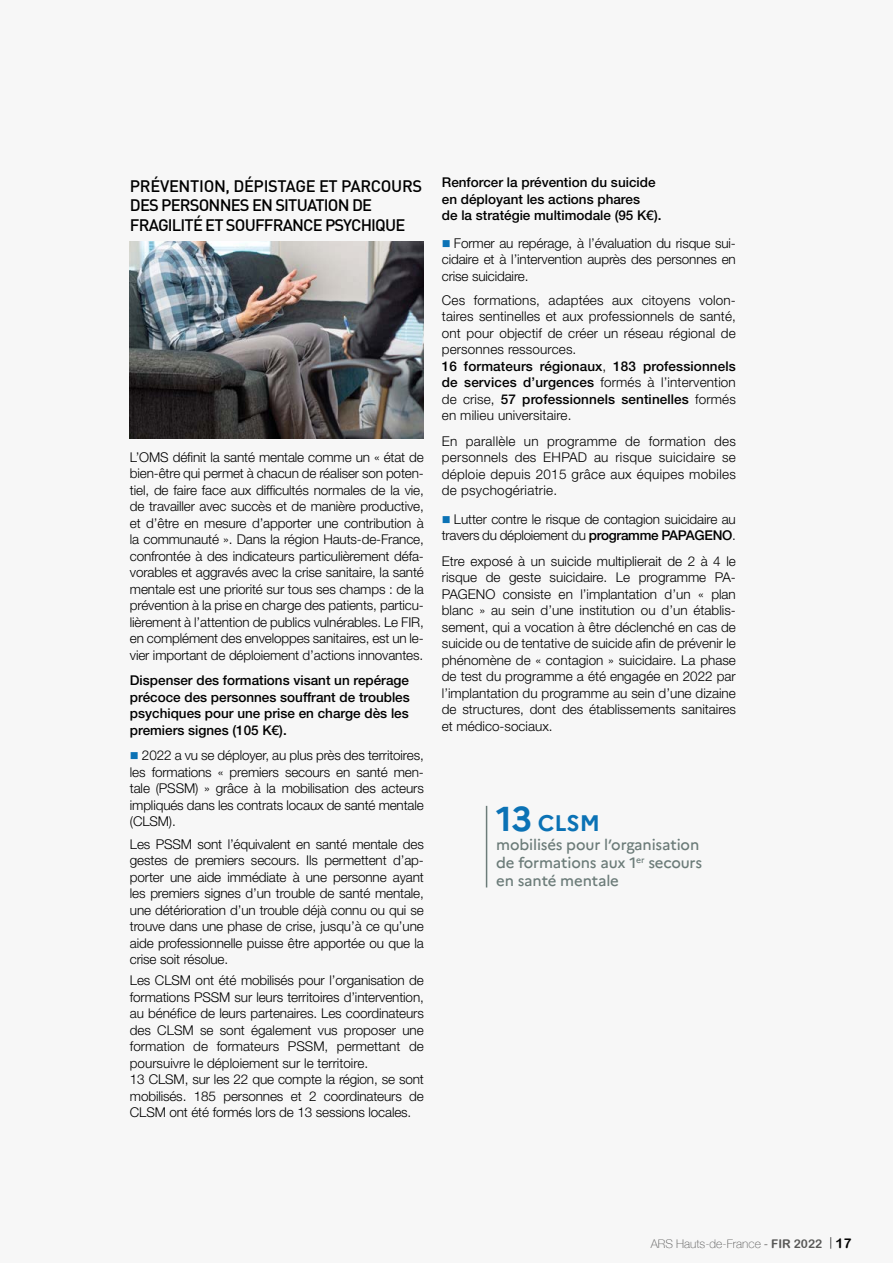
<style>
.page{position:relative;width:893px;height:1263px;background:#f7f7f7}
.page>*{position:absolute;margin:0;border:0;box-sizing:border-box;transform-origin:0 0}
.t1{font:700 22.5px "Marianne";color:#0b72b5}
.t2{font:500 16.5px/19.5px "DIN";letter-spacing:-.05em;color:#000}
.t3{font:500 15px/18px "Marianne";letter-spacing:-.01em;color:#6c7c79}
.t4{font:300 13.5px/16.5px "Helvetica Neue LT Std";letter-spacing:-.01em;color:#000;text-align:justify}
.t5{font:300 13.5px/16.5px "Helvetica Neue LT Std";letter-spacing:.01em;color:#000}
.t6{font:500 13.5px/16.5px "Helvetica Neue LT Std";color:#000;text-align:justify}
.t7{font:100 12px "Helvetica Neue LT";color:#575756}
.s1{color:#0b72b5}
.s2{font-weight:500}
.s3{font-size:34.5px}
.s4{font-family:"Today Sans HEFOP";font-weight:300;font-size:13.5px}
.s5{font-family:"Arial Rounded MT Bold";font-weight:400}
.s6{font-family:"Today Sans HEFOP";font-weight:300;font-size:13.5px;color:#000}
.s7{font-family:"Arial Rounded MT Bold";font-weight:400;font-size:13.5px;color:#000}
</style>
<div class="page">
<hr style="left:486px;top:806px;width:1px;height:81px;background:#6c7c79">
<img style="left:130px;top:242px;width:293px;height:197px">
<p class="t2" style="left:130px;top:175px;width:294px">PRÉVENTION, DÉPISTAGE ET PARCOURS<br>DES PERSONNES EN SITUATION DE<br>FRAGILITÉ ET SOUFFRANCE PSYCHIQUE</p>
<p class="t4" style="left:130px;top:448px;width:295px">L’OMS définit la santé mentale comme un « état de bien-être qui permet à chacun de réaliser son poten&shy;tiel, de faire face aux difficultés normales de la vie, de travailler avec succès et de manière productive, et d’être en mesure d’apporter une contribution à la communauté ». Dans la région Hauts-de-France, confrontée à des indicateurs particulièrement défa&shy;vorables et aggravés avec la crise sanitaire, la santé mentale est une priorité sur tous ses champs : de la prévention à la prise en charge des patients, particu&shy;lièrement à l’attention de publics vulnérables. Le FIR, en complément des enveloppes sanitaires, est un le&shy;vier important de déploiement d’actions innovantes.</p>
<p class="t6" style="left:130px;top:672px;width:281px">Dispenser des formations visant un repérage précoce des personnes souffrant de troubles psychiques pour une prise en charge dès les premiers signes (105 K€).</p>
<p class="t4" style="left:130px;top:747px;width:295px"><span class="s1">■</span> 2022 a vu se déployer, au plus près des territoires, les formations « premiers secours en santé men&shy;tale (PSSM) » grâce à la mobilisation des acteurs impliqués dans les contrats locaux de santé mentale (CLSM).</p>
<p class="t4" style="left:130px;top:835px;width:295px">Les PSSM sont l’équivalent en santé mentale des gestes de premiers secours. Ils permettent d’ap&shy;porter une aide immédiate à une personne ayant les premiers signes d’un trouble de santé mentale, une détérioration d’un trouble déjà connu ou qui se trouve dans une phase de crise, jusqu’à ce qu’une aide professionnelle puisse être apportée ou que la crise soit résolue.</p>
<p class="t4" style="left:130px;top:972px;width:295px;text-align:left">Les CLSM ont été mobilisés pour l’organisation de formations PSSM sur leurs territoires d’intervention, au bénéfice de leurs partenaires. Les coordinateurs des CLSM se sont également vus proposer une formation de formateurs PSSM, permettant de poursuivre le déploiement sur le territoire.<br>13 CLSM, sur les 22 que compte la région, se sont mobilisés. 185 personnes et 2 coordinateurs de CLSM ont été formés lors de 13 sessions locales.</p>
<p class="t6" style="left:442px;top:174px;width:221px;text-align:left">Renforcer la prévention du suicide en déployant les actions phares<br>de la stratégie multimodale (95 K€).</p>
<p class="t4" style="left:442px;top:234px;width:295px"><span class="s1">■</span> Former au repérage, à l’évaluation du risque sui&shy;cidaire et à l’intervention auprès des personnes en crise suicidaire.</p>
<p class="t5" style="left:442px;top:291px;width:295px">Ces formations, adaptées aux citoyens volon&shy;taires sentinelles et aux professionnels de santé, ont pour objectif de créer un réseau régional de personnes ressources.<br><span class="s2">16 formateurs régionaux</span>, <span class="s2">183 professionnels de services d’urgences</span> formés à l’intervention de crise, <span class="s2">57 professionnels sentinelles</span> formés en milieu universitaire.</p>
<p class="t4" style="left:442px;top:432px;width:295px">En parallèle un programme de formation des personnels des EHPAD au risque suicidaire se déploie depuis 2015 grâce aux équipes mobiles de psychogériatrie.</p>
<p class="t4" style="left:442px;top:510px;width:295px"><span class="s1">■</span> Lutter contre le risque de contagion suicidaire au travers du déploiement du <span class="s2">programme PAPAGENO</span>.</p>
<p class="t4" style="left:442px;top:552px;width:295px">Etre exposé à un suicide multiplierait de 2 à 4 le risque de geste suicidaire. Le programme PA-PAGENO consiste en l’implantation d’un « plan blanc » au sein d’une institution ou d’un établis&shy;sement, qui a vocation à être déclenché en cas de suicide ou de tentative de suicide afin de prévenir le phénomène de « contagion » suicidaire. La phase de test du programme a été engagée en 2022 par l’implantation du programme au sein d’une dizaine de structures, dont des établissements sanitaires et médico-sociaux.</p>
<h1 class="t1" style="left:496px;top:809px;width:105px"><span class="s3">13</span> CLSM</h1>
<p class="t3" style="left:496px;top:836px;width:208px">mobilisés pour l’organisation de formations aux 1<sup>er</sup> secours en santé mentale</p>
<p class="t7" style="left:651px;top:1236px;width:202px">ARS Hauts-de-France <span class="s4">-</span> <span class="s5">FIR 2022</span> <span class="s6">|</span> <span class="s7">17</span></p>
</div>
